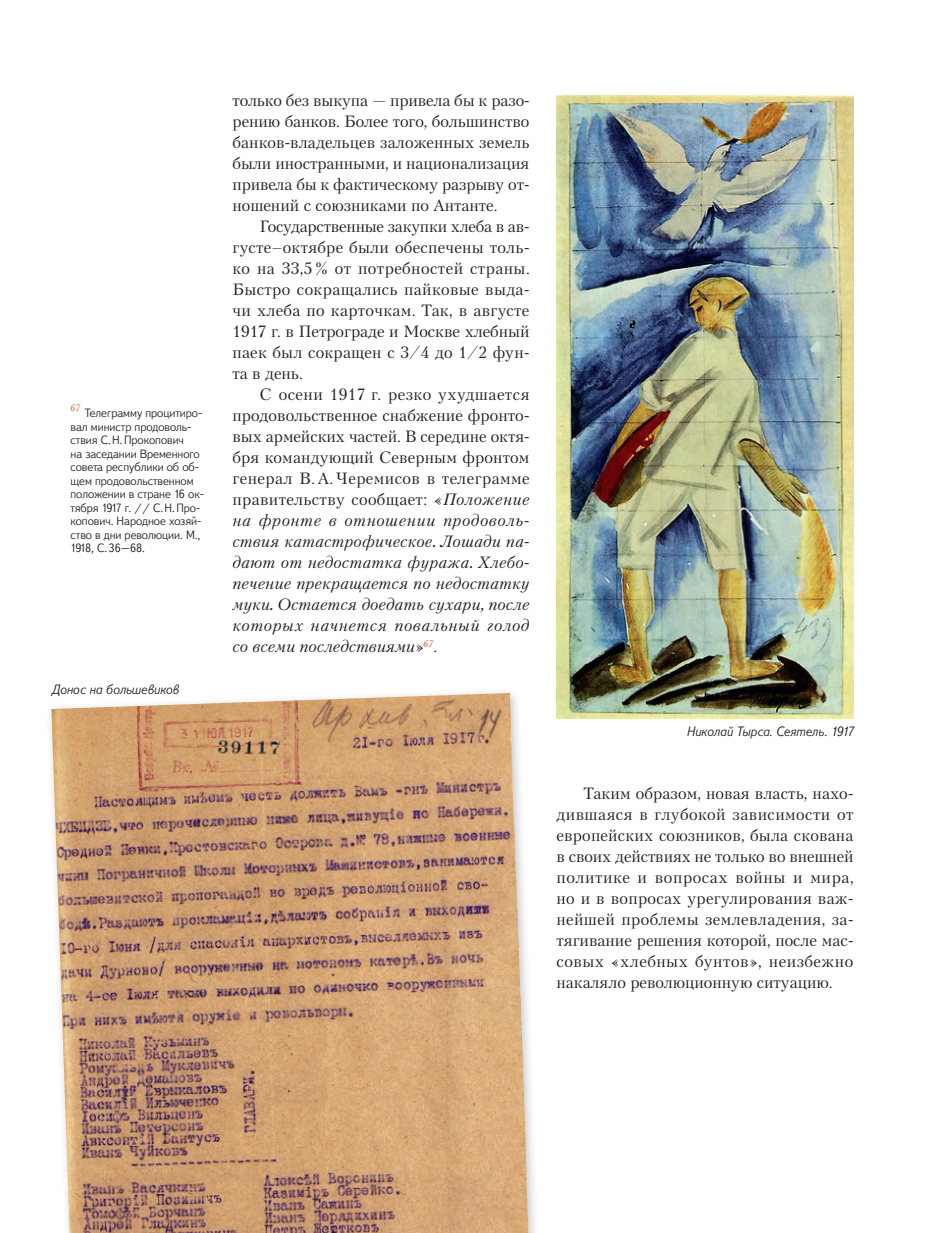
<style>
.page{position:relative;width:936px;height:1233px;background:#fff}
.page>*{position:absolute;margin:0;border:0;box-sizing:border-box;transform-origin:0 0}
.t1{font:15.75px/21px "Kudryashev";color:#231f20;text-align:justify}
.t2{font:italic 15.75px/21px "Kudryashev";letter-spacing:.035em;color:#231f20;text-align:justify}
.t3{font:italic 300 13.5px "Textbook New";color:#231f20}
.t4{font:300 12px/13.5px "Textbook New";color:#231f20}
.t5{font:italic 9px "Kudryashev";color:#da4524}
.s1{font-style:normal}
</style>
<div class="page">
<img style="left:556px;top:95px;width:298px;height:623px">
<img style="left:51px;top:693px;width:478px;height:540px">
<p class="t5" style="left:70px;top:402px;width:11px">67</p>
<p class="t4" style="left:71px;top:406px;width:135px;text-indent:14px">Телеграмму процитиро&shy;вал министр продоволь&shy;ствия С.Н.Прокопович<br>на заседании Временного совета республики об об&shy;щем продовольственном положении в стране 16 ок&shy;тября 1917 г. // С.Н.Про&shy;копович. Народное хозяй&shy;ство в дни революции. М.,<br>1918, С.36–68.</p>
<p class="t3" style="left:51px;top:681px;width:129px">Донос на большевиков</p>
<p class="t1" style="left:232px;top:90px;width:299px">только без выкупа — привела бы к разо&shy;рению банков. Более того, большинство банков-владельцев заложенных земель были иностранными, и национализация привела бы к фактическому разрыву от&shy;ношений с союзниками по Антанте.</p>
<p class="t1" style="left:232px;top:216px;width:299px;text-indent:27px">Государственные закупки хлеба в ав&shy;густе–октябре были обеспечены толь&shy;ко на 33,5 % от потребностей страны.<br>Быстро сокращались пайковые выда&shy;чи хлеба по карточкам. Так, в августе 1917 г. в Петрограде и Москве хлебный паек был сокращен с 3/4 до 1/2 фун&shy;та в день.</p>
<p class="t2" style="left:232px;top:384px;width:299px;text-indent:27px"><span class="s1">С осени 1917 г. резко ухудшается продовольственное снабжение фронто&shy;вых армейских частей. В середине октя&shy;бря командующий Северным фронтом генерал В. А. Черемисов в телеграмме правительству сообщает: «</span>Положение на фронте в отношении продоволь&shy;ствия катастрофическое. Лошади па&shy;дают от недостатка фуража. Хлебо&shy;печение прекращается по недостатку муки. Остается доедать сухари, после которых начнется повальный голод со всеми последствиями<span class="s1">»</span><sup>67</sup><span class="s1">.</span></p>
<p class="t3" style="left:686px;top:723px;width:169px">Николай Тырса. Сеятель. 1917</p>
<p class="t1" style="left:556px;top:783px;width:299px;text-indent:27px">Таким образом, новая власть, нахо&shy;дившаяся в глубокой зависимости от европейских союзников, была скована в своих действиях не только во внешней политике и вопросах войны и мира, но и в вопросах урегулирования важ&shy;нейшей проблемы землевладения, за&shy;тягивание решения которой, после мас&shy;совых «хлебных бунтов», неизбежно накаляло революционную ситуацию.</p>
</div>
